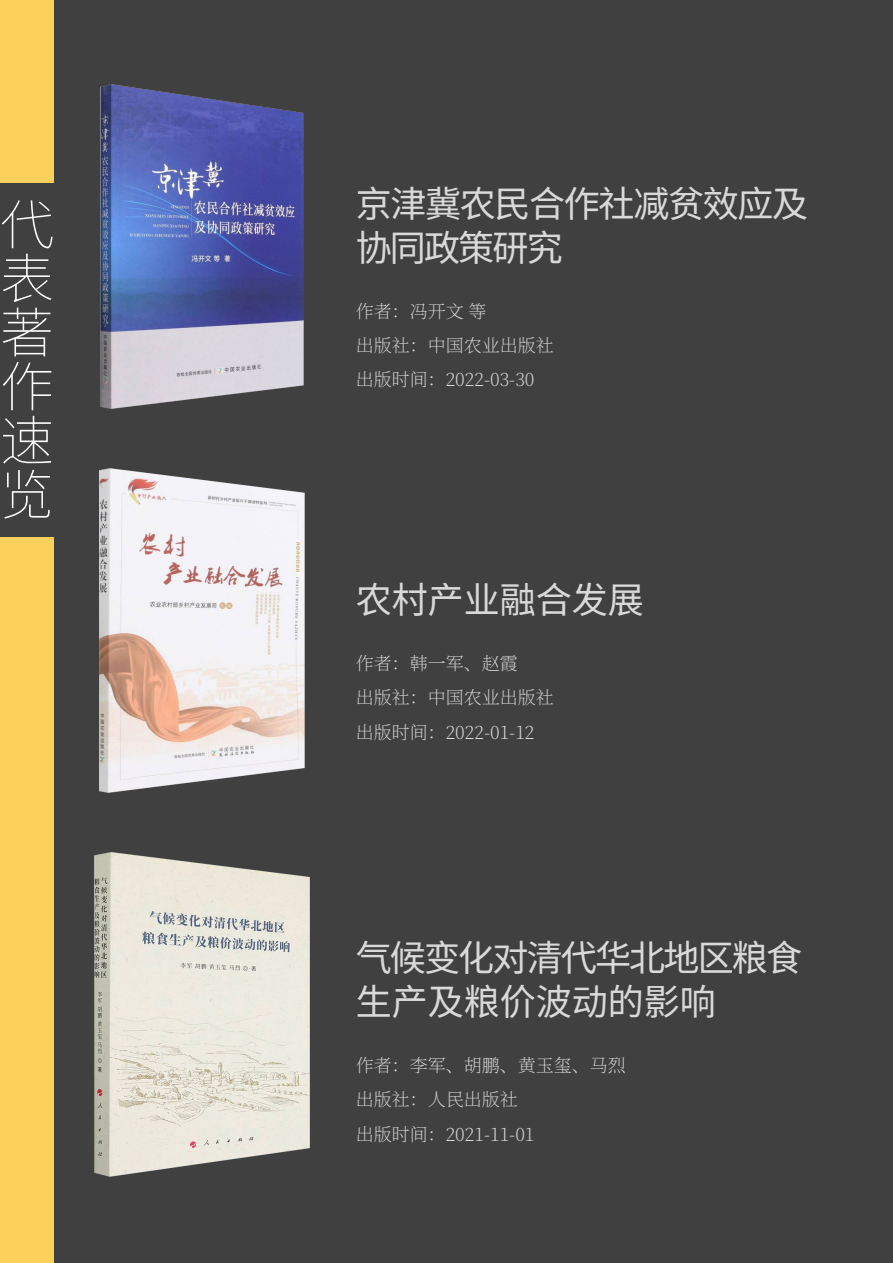
<style>
.page{position:relative;width:893px;height:1263px;background:#404040}
.page>*{position:absolute;margin:0;border:0;box-sizing:border-box;transform-origin:0 0}
.t1{font:200 54px/54px "Source Han Sans SC";color:#fff;text-align:justify}
.t2{font:36px/43.2px "Source Han Sans SC";letter-spacing:-.035em;color:#d9d9d9}
.t3{font:36px "Source Han Sans SC";color:#d9d9d9}
.t4{font:200 18px "Source Han Serif CN";color:#d9d9d9}
</style>
<div class="page">
<div style="left:0;top:537px;width:54px;height:726px;background:#facf5a"></div>
<div style="left:0;top:0;width:54px;height:183px;background:#facf5a"></div>
<img style="left:100px;top:85px;width:204px;height:324px">
<img style="left:95px;top:853px;width:214px;height:324px">
<img style="left:100px;top:469px;width:204px;height:324px">
<h1 class="t1" style="left:0;top:199px;width:54px">代表著作速览</h1>
<p class="t2" style="left:356px;top:183px;width:454px">京津冀农民合作社减贫效应及协同政策研究</p>
<p class="t4" style="left:356px;top:301px;width:132px">作者：冯开文 等</p>
<p class="t4" style="left:356px;top:335px;width:199px">出版社：中国农业出版社</p>
<p class="t4" style="left:356px;top:370px;width:180px">出版时间：2022-03-30</p>
<p class="t3" style="left:356px;top:579px;width:289px">农村产业融合发展</p>
<p class="t4" style="left:356px;top:653px;width:163px">作者：韩一军、赵霞</p>
<p class="t4" style="left:356px;top:687px;width:199px">出版社：中国农业出版社</p>
<p class="t4" style="left:356px;top:722px;width:180px">出版时间：2022-01-12</p>
<p class="t2" style="left:356px;top:937px;width:448px">气候变化对清代华北地区粮食</p>
<p class="t3" style="left:356px;top:981px;width:361px">生产及粮价波动的影响</p>
<p class="t4" style="left:356px;top:1055px;width:271px">作者：李军、胡鹏、黄玉玺、马烈</p>
<p class="t4" style="left:356px;top:1089px;width:163px">出版社：人民出版社</p>
<p class="t4" style="left:356px;top:1124px;width:180px">出版时间：2021-11-01</p>
</div>
